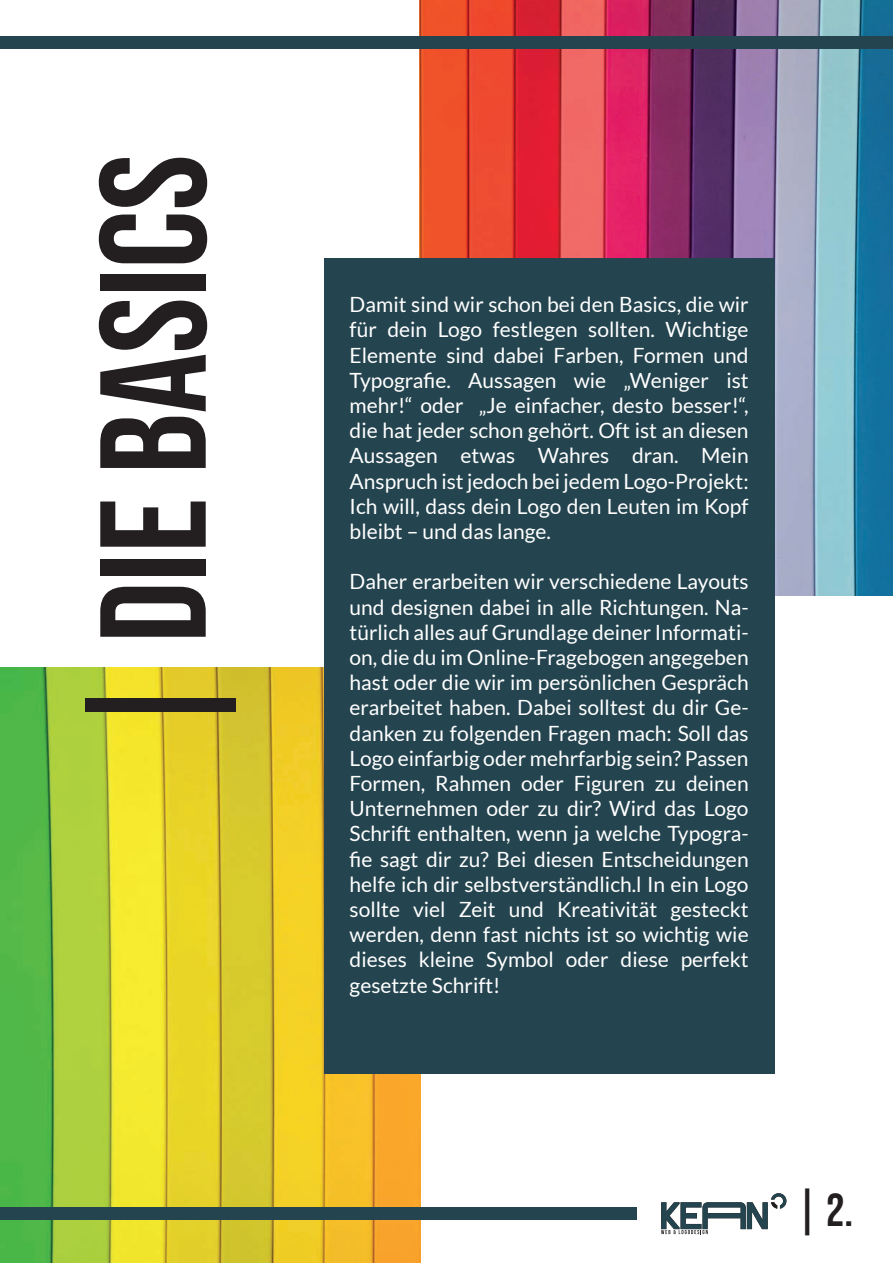
<style>
.page{position:relative;width:893px;height:1263px;background:#fff}
.page>*{position:absolute;margin:0;border:0;box-sizing:border-box;transform-origin:0 0}
.t1{font:150.6px "Bebas Neue";color:#231f20}
.t2{font:46.2px "Bebas Neue";color:#231f20}
.t3{font:21px/25.2px "Lato";color:#fff;text-align:justify}
</style>
<div class="page">
<img style="left:419px;top:0;width:474px;height:595px">
<img style="left:0;top:668px;width:421px;height:595px">
<div style="left:324px;top:258px;width:450px;height:816px;background:#24444f"></div>
<div style="left:0;top:36px;width:893px;height:13px;background:#24444f"></div>
<div style="left:0;top:1207px;width:637px;height:13px;background:#24444f"></div>
<svg style="left:661px;top:1193px;width:125px;height:41px"></svg>
<h1 class="t1" style="left:70px;top:742px;width:589px;rotate:-90deg">| die basics</h1>
<p class="t3" style="left:350px;top:291px;width:401px">Damit sind wir schon bei den Basics, die wir für dein Logo festlegen sollten. Wichtige Elemente sind dabei Farben, Formen und Typografie. Aussagen wie „Weniger ist mehr!“ oder „Je einfacher, desto besser!“, die hat jeder schon gehört. Oft ist an diesen Aussagen etwas Wahres dran. Mein Anspruch ist jedoch bei jedem Logo-Projekt:<br>Ich will, dass dein Logo den Leuten im Kopf bleibt – und das lange.</p>
<p class="t3" style="left:350px;top:569px;width:401px">Daher erarbeiten wir verschiedene Layouts und designen dabei in alle Richtungen. Na&shy;türlich alles auf Grundlage deiner Informati&shy;on, die du im Online-Fragebogen angegeben hast oder die wir im persönlichen Gespräch erarbeitet haben. Dabei solltest du dir Ge&shy;danken zu folgenden Fragen mach: Soll das Logo einfarbig oder mehrfarbig sein? Passen Formen, Rahmen oder Figuren zu deinen Unternehmen oder zu dir? Wird das Logo Schrift enthalten, wenn ja welche Typogra&shy;fie sagt dir zu? Bei diesen Entscheidungen helfe ich dir selbstverständlich.l In ein Logo sollte viel Zeit und Kreativität gesteckt werden, denn fast nichts ist so wichtig wie dieses kleine Symbol oder diese perfekt gesetzte Schrift!</p>
<h2 class="t2" style="left:796px;top:1185px;width:59px">| 2.</h2>
</div>
